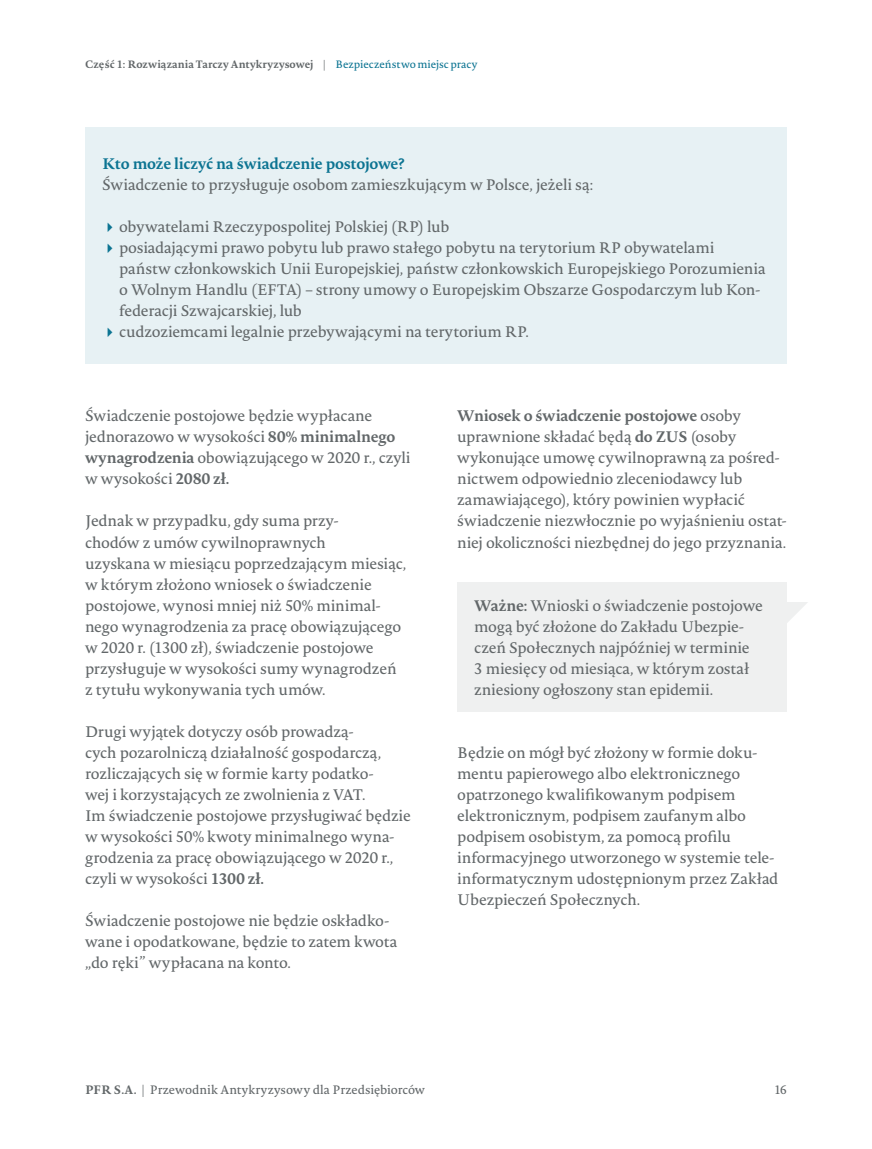
<style>
.page{position:relative;width:872px;height:1149px;background:#fff}
.page>*{position:absolute;margin:0;border:0;box-sizing:border-box;transform-origin:0 0}
.tekst_10_14{font:15px/21px "Novel Pro";letter-spacing:-.015em;color:#626769}
.dymek{font:15px/21px "Novel Pro";letter-spacing:-.015em;color:#626769}
.śródtytuł_10_14{font:700 15px "Novel Pro";letter-spacing:-.02em;color:#0c7492}
.t1{font:12px "Novel Pro";letter-spacing:-.005em;color:#626769}
.t2{font:700 10.5px "Novel Pro";letter-spacing:.005em;color:#626769}
.s1{font-weight:400}
.s2{font-weight:400;color:#0c7492}
.s3{font-weight:700}
</style>
<div class="page">
<div style="left:85px;top:128px;width:702px;height:236px;background:#e7f1f4"></div>
<div style="left:457px;top:581px;width:330px;height:130px;background:#eff0f0"></div>
<svg style="left:787px;top:602px;width:21px;height:21px"></svg>
<p class="t2" style="left:85px;top:56px;width:394px">Część 1: Rozwiązania Tarczy Antykryzysowej <span class="s1">|</span> <span class="s2">Bezpieczeństwo miejsc pracy</span></p>
<p class="śródtytuł_10_14" style="left:102px;top:152px;width:304px">Kto może liczyć na świadczenie postojowe?</p>
<p class="tekst_10_14" style="left:102px;top:174px;width:493px">Świadczenie to przysługuje osobom zamieszkującym w Polsce, jeżeli są:</p>
<p class="tekst_10_14" style="left:119px;top:216px;width:332px">obywatelami Rzeczypospolitej Polskiej (RP) lub</p>
<p class="tekst_10_14" style="left:119px;top:237px;width:648px">posiadającymi prawo pobytu lub prawo stałego pobytu na terytorium RP obywatelami państw członkowskich Unii Europejskiej, państw członkowskich Europejskiego Porozumienia o Wolnym Handlu (EFTA) – strony umowy o Europejskim Obszarze Gospodarczym lub Kon&shy;federacji Szwajcarskiej, lub</p>
<p class="tekst_10_14" style="left:119px;top:321px;width:411px">cudzoziemcami legalnie przebywającymi na terytorium RP.</p>
<p class="tekst_10_14" style="left:85px;top:405px;width:327px">Świadczenie postojowe będzie wypłacane jednorazowo w wysokości <span class="s3">80% minimalnego wynagrodzenia</span> obowiązującego w 2020 r., czyli w wysokości <span class="s3">2080 zł.</span></p>
<p class="tekst_10_14" style="left:85px;top:510px;width:323px">Jednak w przypadku, gdy suma przy-<br>chodów z umów cywilnoprawnych<br>uzyskana w miesiącu poprzedzającym miesiąc, w którym złożono wniosek o świadczenie postojowe, wynosi mniej niż 50% minimal&shy;nego wynagrodzenia za pracę obowiązującego w 2020 r. (1300 zł), świadczenie postojowe przysługuje w wysokości sumy wynagrodzeń z tytułu wykonywania tych umów.</p>
<p class="tekst_10_14" style="left:85px;top:720px;width:327px">Drugi wyjątek dotyczy osób prowadzą-<br>cych pozarolniczą działalność gospodarczą, rozliczających się w formie karty podatko-<br>wej i korzystających ze zwolnienia z VAT.<br>Im świadczenie postojowe przysługiwać będzie w wysokości 50% kwoty minimalnego wyna&shy;grodzenia za pracę obowiązującego w 2020 r., czyli w wysokości <span class="s3">1300 zł.</span></p>
<p class="tekst_10_14" style="left:85px;top:909px;width:314px">Świadczenie postojowe nie będzie oskładko&shy;wane i opodatkowane, będzie to zatem kwota „do ręki” wypłacana na konto.</p>
<p class="tekst_10_14" style="left:457px;top:405px;width:331px"><span class="s3">Wniosek o świadczenie postojowe</span> osoby uprawnione składać będą <span class="s3">do ZUS</span> (osoby wykonujące umowę cywilnoprawną za pośred&shy;nictwem odpowiednio zleceniodawcy lub zamawiającego), który powinien wypłacić świadczenie niezwłocznie po wyjaśnieniu ostat&shy;niej okoliczności niezbędnej do jego przyznania.</p>
<p class="dymek" style="left:474px;top:594px;width:290px"><span class="s3">Ważne:</span> Wnioski o świadczenie postojowe mogą być złożone do Zakładu Ubezpie&shy;czeń Społecznych najpóźniej w terminie<br>3 miesięcy od miesiąca, w którym został zniesiony ogłoszony stan epidemii.</p>
<p class="tekst_10_14" style="left:457px;top:741px;width:322px">Będzie on mógł być złożony w formie doku&shy;mentu papierowego albo elektronicznego opatrzonego kwalifikowanym podpisem elektronicznym, podpisem zaufanym albo podpisem osobistym, za pomocą profilu informacyjnego utworzonego w systemie tele&shy;informatycznym udostępnionym przez Zakład Ubezpieczeń Społecznych.</p>
<p class="t1" style="left:85px;top:1080px;width:342px"><span class="s3">PFR S.A.</span> | Przewodnik Antykryzysowy dla Przedsiębiorców</p>
<p class="t1" style="left:774px;top:1080px;width:14px">16</p>
</div>
